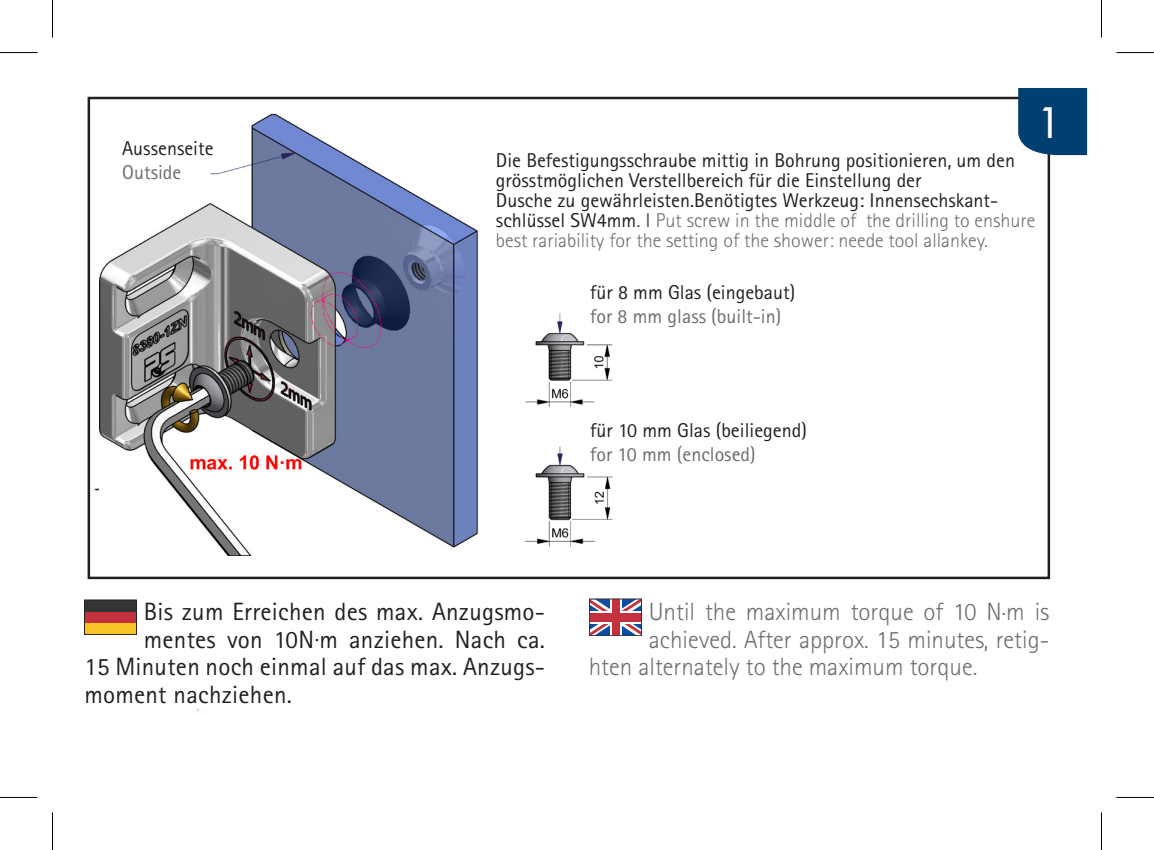
<style>
.page{position:relative;width:1154px;height:850px;background:#fff}
.page>*{position:absolute;margin:0;border:0;box-sizing:border-box;transform-origin:0 0}
.t1{font:40.75px "Futura";color:#fff}
.t2{font:25px "Rotis Sans Serif";letter-spacing:.01em;color:#231f20}
.t3{font:300 25px "Rotis Sans Serif";color:#6c6d70}
.t4{font:20px/20px "Rotis Sans Serif";color:#231f20}
.t5{font:20px "Rotis Sans Serif";color:#6c6d70}
.s1{color:#57585a}
.s2{font-weight:300;color:#6c6d70}
.s3{font-weight:300}
</style>
<div class="page">
<div style="left:1018px;top:88px;width:69px;height:67px;background:#004071"></div>
<svg style="left:591px;top:600px;width:49px;height:33px"></svg>
<svg style="left:610px;top:600px;width:11px;height:33px"></svg>
<svg style="left:591px;top:610px;width:49px;height:13px"></svg>
<div style="left:612px;top:599px;width:7px;height:36px;background:#c3323e"></div>
<div style="left:590px;top:613px;width:51px;height:8px;background:#c3323e"></div>
<div style="left:589px;top:598px;width:53px;height:37px;border:1px solid #323436"></div>
<div style="left:85px;top:623px;width:52px;height:11px;background:#f8c425"></div>
<div style="left:85px;top:611px;width:52px;height:12px;background:#c2333e"></div>
<div style="left:85px;top:599px;width:52px;height:12px;background:#323436"></div>
<div style="left:84px;top:599px;width:53px;height:35px;border:1px solid #231f20"></div>
<img style="left:100px;top:113px;width:379px;height:442px">
<img style="left:525px;top:446px;width:88px;height:101px">
<img style="left:525px;top:313px;width:88px;height:94px">
<hr style="left:0;top:52px;width:38px;height:1px;background:#000">
<hr style="left:1116px;top:52px;width:38px;height:1px;background:#000">
<hr style="left:0;top:796px;width:38px;height:1px;background:#000">
<hr style="left:1116px;top:796px;width:38px;height:1px;background:#000">
<hr style="left:52px;top:0;width:1px;height:38px;background:#000">
<hr style="left:52px;top:812px;width:1px;height:37px;background:#000">
<hr style="left:1101px;top:0;width:1px;height:38px;background:#000">
<hr style="left:1101px;top:812px;width:1px;height:37px;background:#000">
<p class="t4" style="left:122px;top:138px;width:93px">Aussenseite</p>
<p class="t5" style="left:122px;top:160px;width:61px">Outside</p>
<p class="t4" style="left:496px;top:149px;width:541px">Die Befestigungsschraube mittig in Bohrung positionieren, um den grösstmöglichen Verstellbereich für die Einstellung der<br>Dusche zu gewährleisten.Benötigtes Werkzeug: Innensechskant&shy;schlüssel SW4mm<span class="s1">. I</span> <span class="s2">Put screw in the middle of the drilling to enshure best rariability for the setting of the shower: neede tool allankey.</span></p>
<p class="t4" style="left:590px;top:282px;width:207px">für 8 mm Glas (eingebaut)</p>
<p class="t5" style="left:590px;top:304px;width:193px">for 8 mm glass (built-in)</p>
<h1 class="t1" style="left:1038px;top:96px;width:25px">1</h1>
<p class="t4" style="left:590px;top:420px;width:218px">für 10 mm Glas (beiliegend)</p>
<p class="t5" style="left:590px;top:442px;width:167px">for 10 mm (enclosed)</p>
<p class="t2" style="left:144px;top:596px;width:403px">Bis zum Erreichen des max. Anzugsmo-</p>
<p class="t2" style="left:144px;top:624px;width:403px">mentes von 10N<span class="s3">·</span>m anziehen. Nach ca.</p>
<p class="t2" style="left:84px;top:651px;width:462px">15 Minuten noch einmal auf das max. Anzugs-</p>
<p class="t2" style="left:84px;top:679px;width:209px">moment nachziehen.</p>
<p class="t3" style="left:649px;top:597px;width:402px">Until the maximum torque of 10 N.m is</p>
<p class="t3" style="left:649px;top:624px;width:402px">achieved. After approx. 15 minutes, retig-</p>
<p class="t3" style="left:589px;top:652px;width:390px">hten alternately to the maximum torque.</p>
</div>
